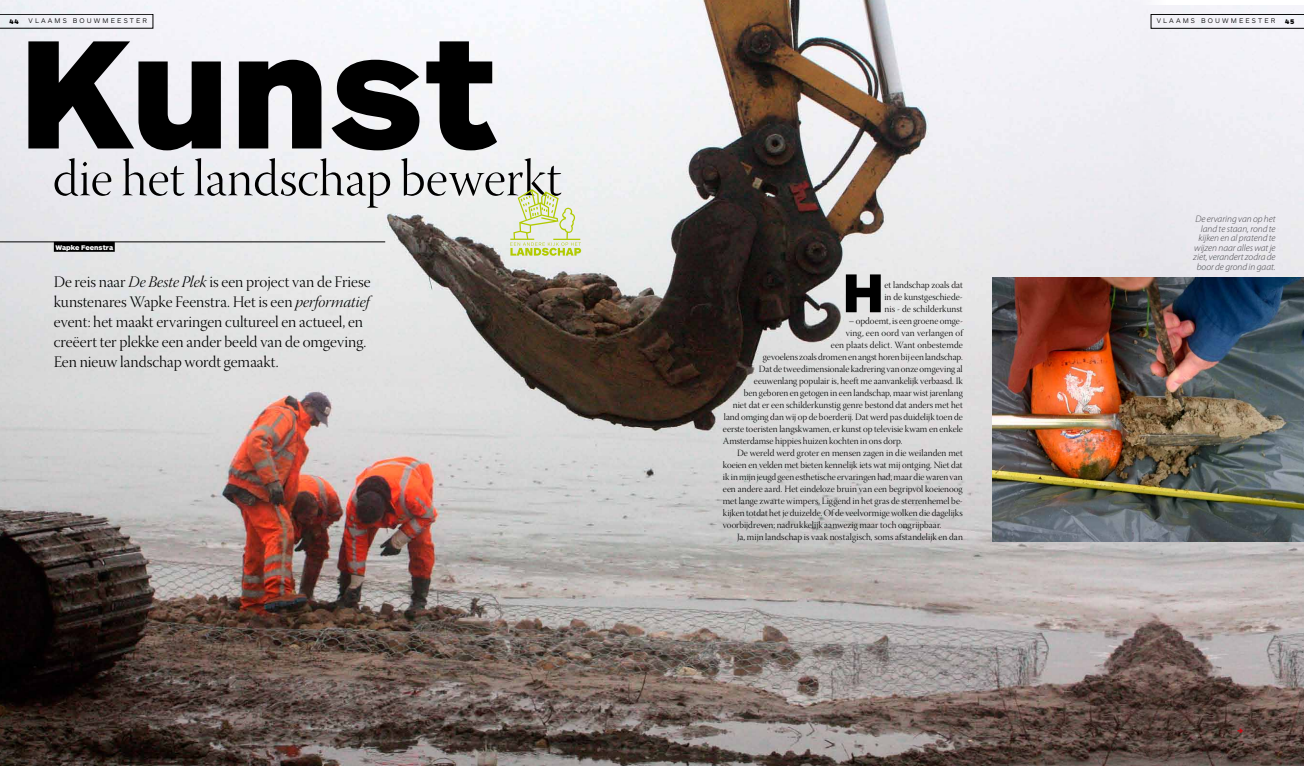
<style>
.page{position:relative;width:1304px;height:766px;background:#fff}
.page>*{position:absolute;margin:0;border:0;box-sizing:border-box;transform-origin:0 0}
.t1{font:900 160.6px "ARS Maquette";color:#000}
.t2{font:900 56.7px "ARS Maquette";color:#000}
.t3{font:51.5px "Warnock Pro Light Disp";color:#000}
.t4{font:16px/20px "Warnock Pro Light Disp";color:#000}
.t5{font:9.5px/12px "Warnock Pro Light Disp";color:#000;text-align:justify}
.t6{font:italic 300 9.5px/9.5px "Myriad Pro";color:#454347;text-align:right}
.t7{font:300 7px "ARS Maquette";color:#000}
.t8{font:900 7px "ARS Maquette";color:#fff}
.t9{font:900 7px "ARS Maquette";color:#000}
.s1{font-family:"Warnock Pro Light It Disp"}
</style>
<div class="page">
<img style="left:1165px;top:6px;width:139px;height:759px">
<img style="left:0;top:0;width:1165px;height:765px">
<hr style="left:0;top:241px;width:385px;height:1px;background:#000">
<div style="left:54px;top:242px;width:61px;height:10px;background:#000"></div>
<svg style="left:1151px;top:14px;width:153px;height:14px"></svg>
<svg style="left:0;top:14px;width:153px;height:14px"></svg>
<img style="left:992px;top:277px;width:312px;height:264px">
<svg style="left:672px;top:247px;width:171px;height:166px;background:#5f5957"></svg>
<svg style="left:510px;top:189px;width:71px;height:67px;background:#dee5bb"></svg>
<svg style="left:1237px;top:728px;width:6px;height:4px"></svg>
<p class="t7" style="left:29px;top:16px;width:14px">V LAAMS</p>
<p class="t7" style="left:73px;top:16px;width:15px">B OUWMEESTER</p>
<p class="t7" style="left:1157px;top:17px;width:14px">V LAAMS</p>
<p class="t7" style="left:1201px;top:17px;width:15px">B OUWMEESTER</p>
<h1 class="t1" style="left:18px;top:-10px;width:481px">Kunst</h1>
<h3 class="t3" style="left:53px;top:151px;width:510px">die het landschap bewerkt</h3>
<p class="t6" style="left:1193px;top:215px;width:84px">De ervaring van op het land te staan, rond te kijken en al pratend te wijzen naar alles wat je ziet, verandert zodra de boor de grond in gaat.</p>
<h2 class="t2" style="left:842px;top:256px;width:36px">H</h2>
<p class="t5" style="left:884px;top:280px;width:80px">et landschap zoals dat in de kunstgeschiede&shy;nis - de schilderkunst</p>
<p class="t5" style="left:849px;top:316px;width:116px">– opdoemt, is een groene omge-</p>
<p class="t5" style="left:846px;top:328px;width:119px">ving, een oord van verlangen of</p>
<p class="t5" style="left:831px;top:340px;width:134px">een plaats delict. Want onbestemde</p>
<p class="t5" style="left:763px;top:352px;width:202px">gevoelens zoals dromen en angst horen bij een landschap.</p>
<p class="t5" style="left:759px;top:364px;width:205px">Dat de tweedimensionale kadrering van onze omgeving al</p>
<p class="t5" style="left:754px;top:376px;width:211px">eeuwenlang populair is, heeft me aanvankelijk verbaasd. Ik</p>
<p class="t5" style="left:744px;top:388px;width:220px">ben geboren en getogen in een landschap, maar wist jarenlang</p>
<p class="t5" style="left:733px;top:400px;width:232px">niet dat er een schilderkunstig genre bestond dat anders met het</p>
<p class="t5" style="left:724px;top:412px;width:241px">land omging dan wij op de boerderij. Dat werd pas duidelijk toen de</p>
<p class="t5" style="left:723px;top:424px;width:241px">eerste toeristen langskwamen, er kunst op televisie kwam en enkele</p>
<p class="t5" style="left:723px;top:436px;width:181px">Amsterdamse hippies huizen kochten in ons dorp.</p>
<p class="t5" style="left:737px;top:448px;width:227px">De wereld werd groter en mensen zagen in die weilanden met</p>
<p class="t5" style="left:723px;top:460px;width:241px">koeien en velden met bieten kennelijk iets wat mij ontging. Niet dat</p>
<p class="t5" style="left:723px;top:472px;width:241px">ik in mijn jeugd geen esthetische ervaringen had, maar die waren van</p>
<p class="t5" style="left:723px;top:484px;width:241px">een andere aard. Het eindeloze bruin van een begripvol koeienoog</p>
<p class="t5" style="left:723px;top:496px;width:241px">met lange zwarte wimpers. Liggend in het gras de sterrenhemel be-</p>
<p class="t5" style="left:723px;top:508px;width:241px">kijken totdat het je duizelde. Of de veelvormige wolken die dagelijks</p>
<p class="t5" style="left:723px;top:520px;width:220px">voorbijdreven; nadrukkelijk aanwezig maar toch ongrijpbaar.</p>
<p class="t5" style="left:737px;top:532px;width:227px">Ja, mijn landschap is vaak nostalgisch, soms afstandelijk en dan</p>
<p class="t9" style="left:10px;top:17px;width:11px">44</p>
<p class="t9" style="left:1285px;top:17px;width:11px">45</p>
<p class="t8" style="left:55px;top:243px;width:59px">Wapke Feenstra</p>
<p class="t4" style="left:54px;top:273px;width:318px">De reis naar <span class="s1">De Beste Plek</span> is een project van de Friese kunstenares Wapke Feenstra. Het is een <span class="s1">performatief </span>event: het maakt ervaringen cultureel en actueel, en creëert ter plekke een ander beeld van de omgeving.<br>Een nieuw landschap wordt gemaakt.</p>
</div>
